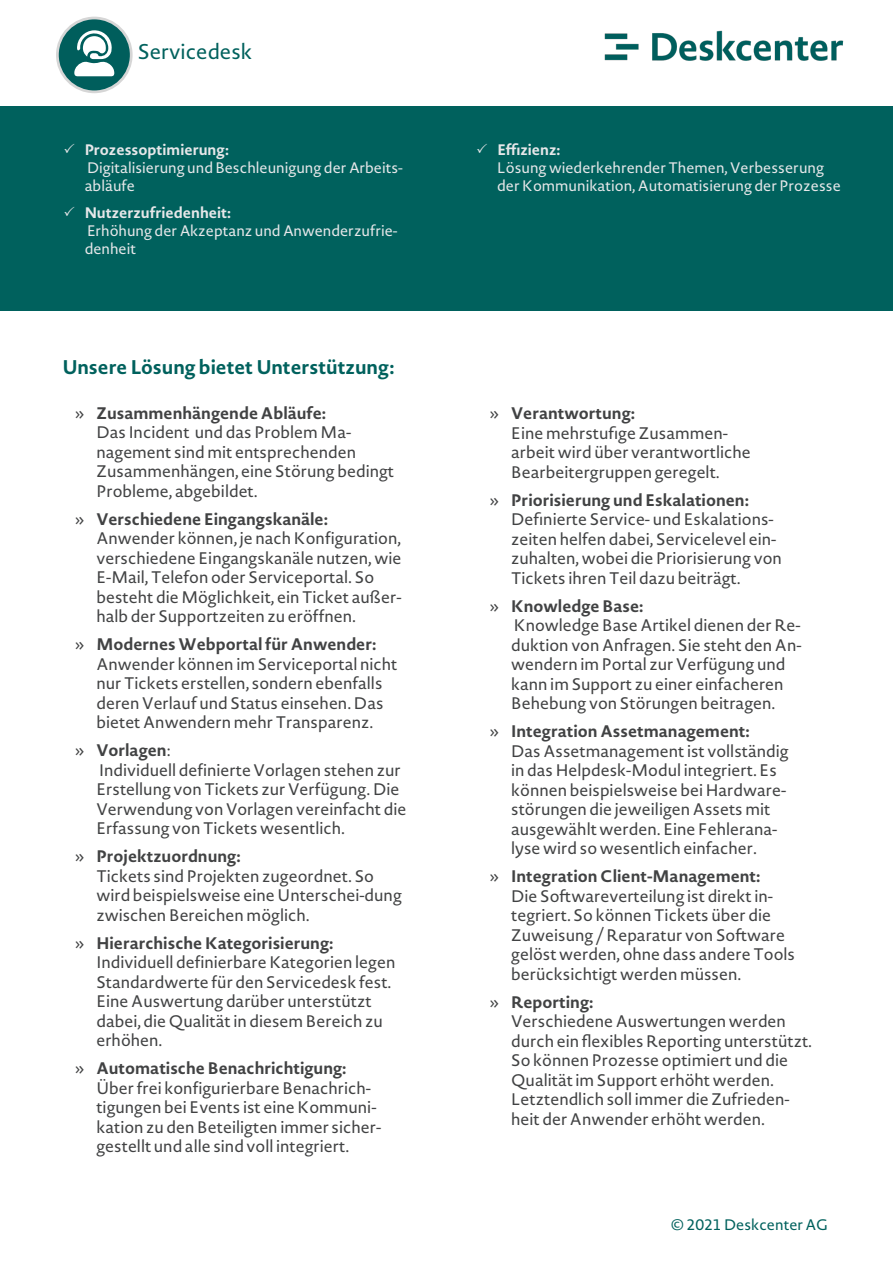
<style>
.page{position:relative;width:893px;height:1263px;background:#fff}
.page>*{position:absolute;margin:0;border:0;box-sizing:border-box;transform-origin:0 0}
.Kuztitel{font:21px "Novel Sans Pro";color:#00615d}
.Zwischenüberschrift{font:700 19.5px "Novel Sans Pro";color:#00615d}
.Aufzaehlung{font:16.5px/19.5px "Novel Sans Pro";color:#414243}
.t1{font:15px/18px "Novel Sans Pro";color:#e6e7e9}
.t2{font:15px "Novel Sans Pro";color:#00615d}
.s1{font-weight:700}
</style>
<div class="page">
<img style="left:604px;top:30px;width:240px;height:31px">
<svg style="left:64px;top:19px;width:62px;height:62px"></svg>
<div style="left:0;top:106px;width:893px;height:204px;background:#00615d"></div>
<div style="left:57px;top:18px;width:74px;height:74px;background:#005e5c;border-radius:50%"></div>
<div style="left:56px;top:17px;width:77px;height:76px;border:3px solid #d6d6d6;border-radius:50%"></div>
<svg style="left:74px;top:30px;width:40px;height:46px"></svg>
<p class="Kuztitel" style="left:138px;top:37px;width:116px">Servicedesk</p>
<p class="t1" style="left:85px;top:141px;width:320px;text-indent:-21px">✓ <span class="s1">Prozessoptimierung:<br></span>Digitalisierung und Beschleunigung der Arbeits&shy;abläufe</p>
<p class="t1" style="left:85px;top:203px;width:314px;text-indent:-21px">✓ <span class="s1">Nutzerzufriedenheit:<br></span>Erhöhung der Akzeptanz und Anwenderzufrie&shy;denheit</p>
<p class="Zwischenüberschrift" style="left:62px;top:352px;width:334px">Unsere Lösung bietet Unterstützung:</p>
<p class="Aufzaehlung" style="left:96px;top:403px;width:299px;text-indent:-21px">» <span class="s1">Zusammenhängende Abläufe:<br></span>Das Incident und das Problem Ma&shy;nagement sind mit entsprechenden<br>Zusammenhängen, eine Störung bedingt<br>Probleme, abgebildet.</p>
<p class="Aufzaehlung" style="left:96px;top:509px;width:307px;text-indent:-21px">» <span class="s1">Verschiedene Eingangskanäle:<br></span>Anwender können, je nach Konfiguration, verschiedene Eingangskanäle nutzen, wie E-Mail, Telefon oder Serviceportal. So besteht die Möglichkeit, ein Ticket außer&shy;halb der Supportzeiten zu eröffnen.</p>
<p class="Aufzaehlung" style="left:96px;top:634px;width:303px;text-indent:-21px">» <span class="s1">Modernes Webportal für Anwender:<br></span>Anwender können im Serviceportal nicht nur Tickets erstellen, sondern ebenfalls deren Verlauf und Status einsehen. Das bietet Anwendern mehr Transparenz.</p>
<p class="Aufzaehlung" style="left:96px;top:740px;width:312px;text-indent:-21px">» <span class="s1">Vorlagen</span>:<br>Individuell definierte Vorlagen stehen zur Erstellung von Tickets zur Verfügung. Die Verwendung von Vorlagen vereinfacht die Erfassung von Tickets wesentlich.</p>
<p class="Aufzaehlung" style="left:96px;top:846px;width:307px;text-indent:-21px">» <span class="s1">Projektzuordnung:<br></span>Tickets sind Projekten zugeordnet. So wird beispielsweise eine Unterschei-dung zwischen Bereichen möglich.</p>
<p class="Aufzaehlung" style="left:96px;top:933px;width:300px;text-indent:-21px">» <span class="s1">Hierarchische Kategorisierung:<br></span>Individuell definierbare Kategorien legen Standardwerte für den Servicedesk fest.<br>Eine Auswertung darüber unterstützt dabei, die Qualität in diesem Bereich zu erhöhen.</p>
<p class="Aufzaehlung" style="left:96px;top:1058px;width:286px;text-indent:-21px">» <span class="s1">Automatische Benachrichtigung:<br></span>Über frei konfigurierbare Benachrich&shy;tigungen bei Events ist eine Kommuni&shy;kation zu den Beteiligten immer sicher&shy;gestellt und alle sind voll integriert.</p>
<p class="t1" style="left:497px;top:141px;width:345px;text-indent:-21px">✓ <span class="s1">Effizienz:<br></span>Lösung wiederkehrender Themen, Verbesserung der Kommunikation, Automatisierung der Prozesse</p>
<p class="Aufzaehlung" style="left:511px;top:403px;width:241px;text-indent:-21px">» <span class="s1">Verantwortung:<br></span>Eine mehrstufige Zusammen&shy;arbeit wird über verantwortliche<br>Bearbeitergruppen geregelt.</p>
<p class="Aufzaehlung" style="left:511px;top:490px;width:272px;text-indent:-21px">» <span class="s1">Priorisierung und Eskalationen:<br></span>Definierte Service- und Eskalations&shy;zeiten helfen dabei, Servicelevel ein&shy;zuhalten, wobei die Priorisierung von Tickets ihren Teil dazu beiträgt.</p>
<p class="Aufzaehlung" style="left:511px;top:596px;width:292px;text-indent:-21px">» <span class="s1">Knowledge Base:<br></span>Knowledge Base Artikel dienen der Re&shy;duktion von Anfragen. Sie steht den An&shy;wendern im Portal zur Verfügung und kann im Support zu einer einfacheren Behebung von Störungen beitragen.</p>
<p class="Aufzaehlung" style="left:511px;top:721px;width:279px;text-indent:-21px">» <span class="s1">Integration Assetmanagement:<br></span>Das Assetmanagement ist vollständig in das Helpdesk-Modul integriert. Es können beispielsweise bei Hardware&shy;störungen die jeweiligen Assets mit ausgewählt werden. Eine Fehlerana&shy;lyse wird so wesentlich einfacher.</p>
<p class="Aufzaehlung" style="left:511px;top:866px;width:285px;text-indent:-21px">» <span class="s1">Integration Client-Management:<br></span>Die Softwareverteilung ist direkt in&shy;tegriert. So können Tickets über die Zuweisung / Reparatur von Software gelöst werden, ohne dass andere Tools berücksichtigt werden müssen.</p>
<p class="Aufzaehlung" style="left:511px;top:992px;width:302px;text-indent:-21px">» <span class="s1">Reporting:<br></span>Verschiedene Auswertungen werden durch ein flexibles Reporting unterstützt.<br>So können Prozesse optimiert und die Qualität im Support erhöht werden.<br>Letztendlich soll immer die Zufrieden&shy;heit der Anwender erhöht werden.</p>
<p class="t2" style="left:671px;top:1213px;width:159px">© 2021 Deskcenter AG</p>
</div>
